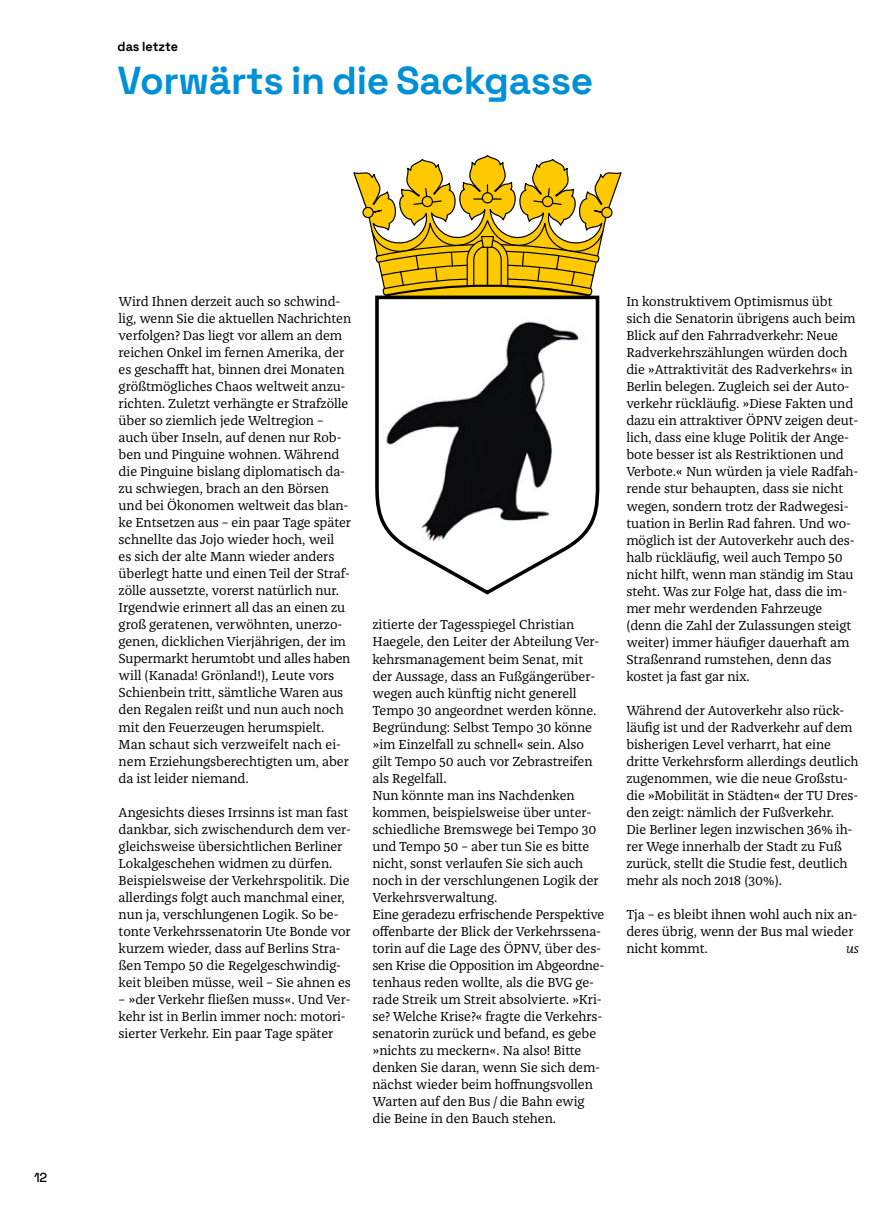
<style>
.page{position:relative;width:893px;height:1212px;background:#fff}
.page>*{position:absolute;margin:0;border:0;box-sizing:border-box;transform-origin:0 0}
.t1{font:300 39px "Space Grotesk";letter-spacing:-.01em;color:#0090d6}
.t2{font:13.5px/17px "Franziska Pro";letter-spacing:-.005em;color:#000}
.t3{font:italic 13.5px "Franziska Pro";color:#000}
.t4{font:300 13.05px "Space Grotesk";color:#000}
</style>
<div class="page">
<svg style="left:353px;top:155px;width:269px;height:139px"></svg>
<svg style="left:375px;top:294px;width:225px;height:301px"></svg>
<img style="left:381px;top:302px;width:209px;height:281px">
<p class="t4" style="left:118px;top:37px;width:62px">das letzte</p>
<h1 class="t1" style="left:118px;top:51px;width:477px">Vorwärts in die Sackgasse</h1>
<p class="t4" style="left:34px;top:1168px;width:15px">12</p>
<p class="t2" style="left:119px;top:293px;width:234px">Wird Ihnen derzeit auch so schwind&shy;lig, wenn Sie die aktuellen Nachrichten verfolgen? Das liegt vor allem an dem reichen Onkel im fernen Amerika, der es geschafft hat, binnen drei Monaten größtmögliches Chaos weltweit anzu&shy;richten. Zuletzt verhängte er Strafzölle über so ziemlich jede Weltregion – auch über Inseln, auf denen nur Rob&shy;ben und Pinguine wohnen. Während die Pinguine bislang diplomatisch da&shy;zu schwiegen, brach an den Börsen und bei Ökonomen weltweit das blan&shy;ke Entsetzen aus – ein paar Tage später schnellte das Jojo wieder hoch, weil<br>es sich der alte Mann wieder anders überlegt hatte und einen Teil der Straf&shy;zölle aussetzte, vorerst natürlich nur.<br>Irgendwie erinnert all das an einen zu groß geratenen, verwöhnten, unerzo&shy;genen, dicklichen Vierjährigen, der im Supermarkt herumtobt und alles haben will (Kanada! Grönland!), Leute vors Schienbein tritt, sämtliche Waren aus den Regalen reißt und nun auch noch mit den Feuerzeugen herumspielt.<br>Man schaut sich verzweifelt nach ei&shy;nem Erziehungsberechtigten um, aber da ist leider niemand.</p>
<p class="t2" style="left:119px;top:803px;width:234px">Angesichts dieses Irrsinns ist man fast dankbar, sich zwischendurch dem ver&shy;gleichsweise übersichtlichen Berliner Lokalgeschehen widmen zu dürfen.<br>Beispielsweise der Verkehrspolitik. Die allerdings folgt auch manchmal einer, nun ja, verschlungenen Logik. So be&shy;tonte Verkehrssenatorin Ute Bonde vor kurzem wieder, dass auf Berlins Stra&shy;ßen Tempo 50 die Regelgeschwindig&shy;keit bleiben müsse, weil – Sie ahnen es</p>
<p class="t2" style="left:119px;top:990px;width:233px">– »der Verkehr fließen muss«. Und Ver&shy;kehr ist in Berlin immer noch: motori&shy;sierter Verkehr. Ein paar Tage später</p>
<p class="t2" style="left:372px;top:616px;width:233px">zitierte der Tagesspiegel Christian Haegele, den Leiter der Abteilung Ver&shy;kehrsmanagement beim Senat, mit der Aussage, dass an Fußgängerüber&shy;wegen auch künftig nicht generell Tempo 30 angeordnet werden könne.<br>Begründung: Selbst Tempo 30 könne »im Einzelfall zu schnell« sein. Also gilt Tempo 50 auch vor Zebrastreifen als Regelfall.<br>Nun könnte man ins Nachdenken kommen, beispielsweise über unter&shy;schiedliche Bremswege bei Tempo 30 und Tempo 50 – aber tun Sie es bitte nicht, sonst verlaufen Sie sich auch noch in der verschlungenen Logik der Verkehrsverwaltung.<br>Eine geradezu erfrischende Perspektive offenbarte der Blick der Verkehrssena&shy;torin auf die Lage des ÖPNV, über des&shy;sen Krise die Opposition im Abgeordne&shy;tenhaus reden wollte, als die BVG ge&shy;rade Streik um Streit absolvierte. »Kri&shy;se? Welche Krise?« fragte die Verkehrs&shy;senatorin zurück und befand, es gebe »nichts zu meckern«. Na also! Bitte denken Sie daran, wenn Sie sich dem&shy;nächst wieder beim hoffnungsvollen Warten auf den Bus / die Bahn ewig die Beine in den Bauch stehen.</p>
<p class="t2" style="left:626px;top:293px;width:233px">In konstruktivem Optimismus übt sich die Senatorin übrigens auch beim Blick auf den Fahrradverkehr: Neue Radverkehrszählungen würden doch die »Attraktivität des Radverkehrs« in Berlin belegen. Zugleich sei der Auto&shy;verkehr rückläufig. »Diese Fakten und dazu ein attraktiver ÖPNV zeigen deut&shy;lich, dass eine kluge Politik der Ange&shy;bote besser ist als Restriktionen und Verbote.« Nun würden ja viele Radfah&shy;rende stur behaupten, dass sie nicht wegen, sondern trotz der Radwegesi&shy;tuation in Berlin Rad fahren. Und wo&shy;möglich ist der Autoverkehr auch des&shy;halb rückläufig, weil auch Tempo 50 nicht hilft, wenn man ständig im Stau steht. Was zur Folge hat, dass die im&shy;mer mehr werdenden Fahrzeuge (denn die Zahl der Zulassungen steigt weiter) immer häufiger dauerhaft am Straßenrand rumstehen, denn das kostet ja fast gar nix.</p>
<p class="t2" style="left:626px;top:701px;width:234px">Während der Autoverkehr also rück&shy;läufig ist und der Radverkehr auf dem bisherigen Level verharrt, hat eine dritte Verkehrsform allerdings deutlich zugenommen, wie die neue Großstu&shy;die »Mobilität in Städten« der TU Dres&shy;den zeigt: nämlich der Fußverkehr.<br>Die Berliner legen inzwischen 36% ih&shy;rer Wege innerhalb der Stadt zu Fuß zurück, stellt die Studie fest, deutlich mehr als noch 2018 (30%).</p>
<p class="t2" style="left:626px;top:906px;width:232px">Tja – es bleibt ihnen wohl auch nix an&shy;deres übrig, wenn der Bus mal wieder nicht kommt.</p>
<p class="t3" style="left:846px;top:940px;width:14px">us</p>
</div>
